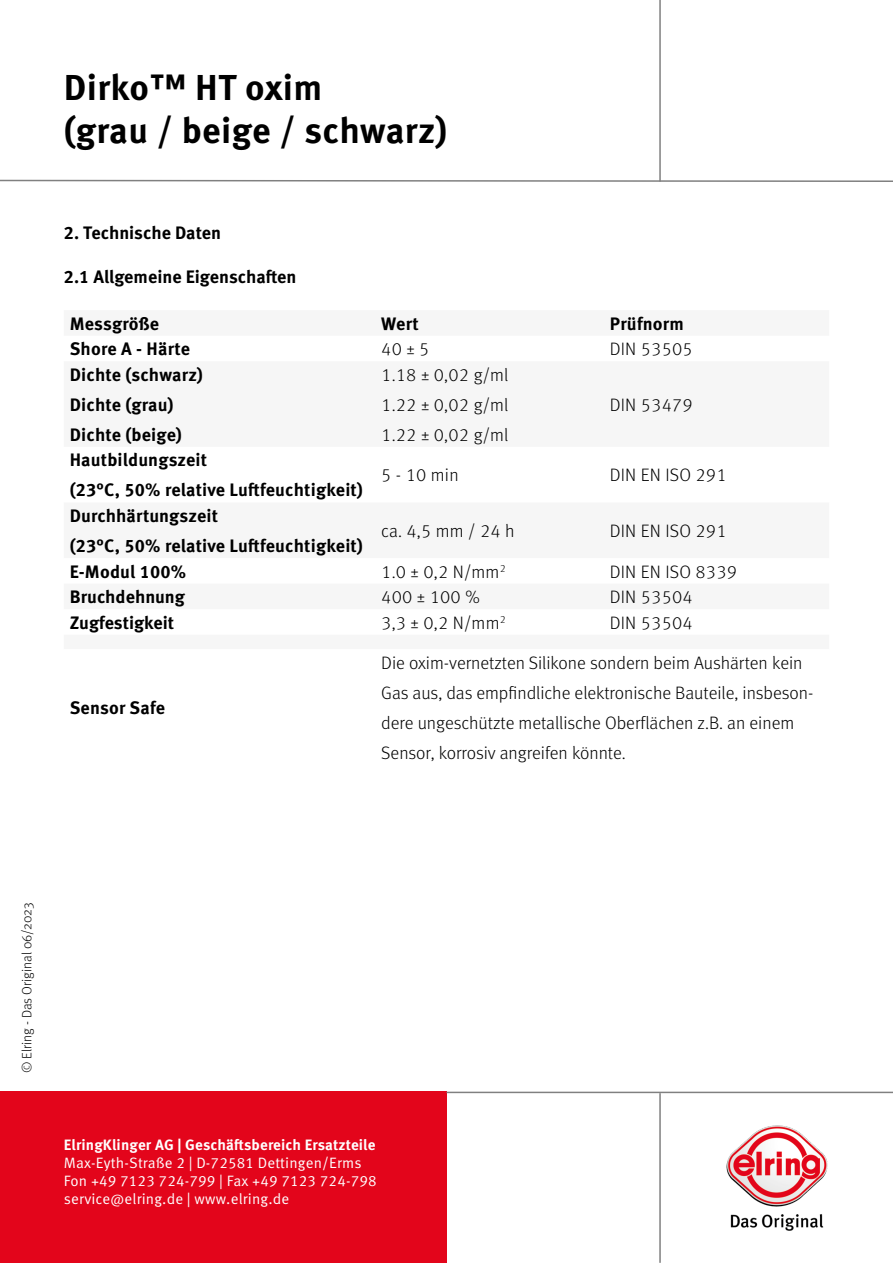
<style>
.page{position:relative;width:893px;height:1263px;background:#fff}
.page>*{position:absolute;margin:0;border:0;box-sizing:border-box;transform-origin:0 0}
.t1{font:700 36px/43.2px "Meta Pro";letter-spacing:.01em;color:#000}
.t2{font:300 18px/30px "Meta Pro";color:#000;text-align:justify}
.t3{font:700 18px/30px "Meta Pro";letter-spacing:.005em;color:#000}
.t4{font:15px/18px "Meta Pro Norm";letter-spacing:.01em;color:#fff}
.t5{font:700 15px "Meta Pro";letter-spacing:.01em;color:#fff}
.t6{font:300 13.5px "Meta Pro";color:#000}
</style>
<div class="page">
<hr style="left:659px;top:0;width:2px;height:182px;background:#808080">
<svg style="left:0;top:179px;width:893px;height:3px"></svg>
<hr style="left:659px;top:1093px;width:2px;height:170px;background:#808080">
<div style="left:0;top:1092px;width:446px;height:171px;background:#e3051b"></div>
<hr style="left:446px;top:1092px;width:447px;height:1px;background:#808080">
<img style="left:727px;top:1126px;width:100px;height:104px">
<h1 class="t1" style="left:64px;top:63px;width:385px">Dirko™ HT oxim<br>(grau / beige / schwarz)</h1>
<p class="t3" style="left:64px;top:217px;width:159px">2. Technische Daten</p>
<p class="t3" style="left:64px;top:260px;width:234px">2.1 Allgemeine Eigenschaften</p>
<p class="t3" style="left:70px;top:307px;width:91px">Messgröße</p>
<p class="t3" style="left:381px;top:307px;width:39px">Wert</p>
<p class="t3" style="left:610px;top:307px;width:76px">Prüfnorm</p>
<p class="t3" style="left:70px;top:333px;width:122px">Shore A - Härte</p>
<p class="t2" style="left:381px;top:333px;width:50px">40 ± 5</p>
<p class="t2" style="left:610px;top:333px;width:85px">DIN 53505</p>
<p class="t3" style="left:70px;top:358px;width:135px">Dichte (schwarz)<br>Dichte (grau)<br>Dichte (beige)</p>
<p class="t2" style="left:381px;top:359px;width:129px">1.18 ± 0,02 g/ml 1.22 ± 0,02 g/ml 1.22 ± 0,02 g/ml</p>
<p class="t2" style="left:610px;top:389px;width:85px">DIN 53479</p>
<p class="t3" style="left:70px;top:444px;width:295px">Hautbildungszeit<br>(23°C, 50% relative Luftfeuchtigkeit)</p>
<p class="t3" style="left:70px;top:500px;width:295px">Durchhärtungszeit<br>(23°C, 50% relative Luftfeuchtigkeit)</p>
<p class="t2" style="left:381px;top:459px;width:79px">5 - 10 min</p>
<p class="t2" style="left:610px;top:459px;width:118px">DIN EN ISO 291</p>
<p class="t2" style="left:381px;top:515px;width:135px">ca. 4,5 mm / 24 h</p>
<p class="t2" style="left:610px;top:515px;width:118px">DIN EN ISO 291</p>
<p class="t3" style="left:70px;top:555px;width:118px">E-Modul 100%</p>
<p class="t2" style="left:381px;top:555px;width:126px">1.0 ± 0,2 N/mm<sup>2</sup></p>
<p class="t2" style="left:610px;top:555px;width:129px">DIN EN ISO 8339</p>
<p class="t3" style="left:70px;top:581px;width:117px">Bruchdehnung</p>
<p class="t2" style="left:381px;top:581px;width:100px">400 ± 100 %</p>
<p class="t2" style="left:610px;top:581px;width:85px">DIN 53504</p>
<p class="t3" style="left:70px;top:606px;width:106px">Zugfestigkeit</p>
<p class="t2" style="left:381px;top:607px;width:126px">3,3 ± 0,2 N/mm<sup>2</sup></p>
<p class="t2" style="left:610px;top:607px;width:85px">DIN 53504</p>
<p class="t3" style="left:70px;top:691px;width:97px">Sensor Safe</p>
<p class="t2" style="left:381px;top:646px;width:434px;text-align:left">Die oxim-vernetzten Silikone sondern beim Aushärten kein Gas aus, das empfindliche elektronische Bauteile, insbeson&shy;dere ungeschützte metallische Oberflächen z.B. an einem Sensor, korrosiv angreifen könnte.</p>
<p class="t6" style="left:17px;top:1073px;width:172px;rotate:-90deg">© Elring - Das Original 06/2023</p>
<p class="t5" style="left:64px;top:1133px;width:313px">ElringKlinger AG | Geschäftsbereich Ersatzteile</p>
<p class="t4" style="left:64px;top:1152px;width:314px">Max-Eyth-Straße 2 | D-72581 Dettingen/Erms<br>Fon +49 7123 724-799 | Fax +49 7123 724-798 service@elring.de | www.elring.de</p>
</div>
